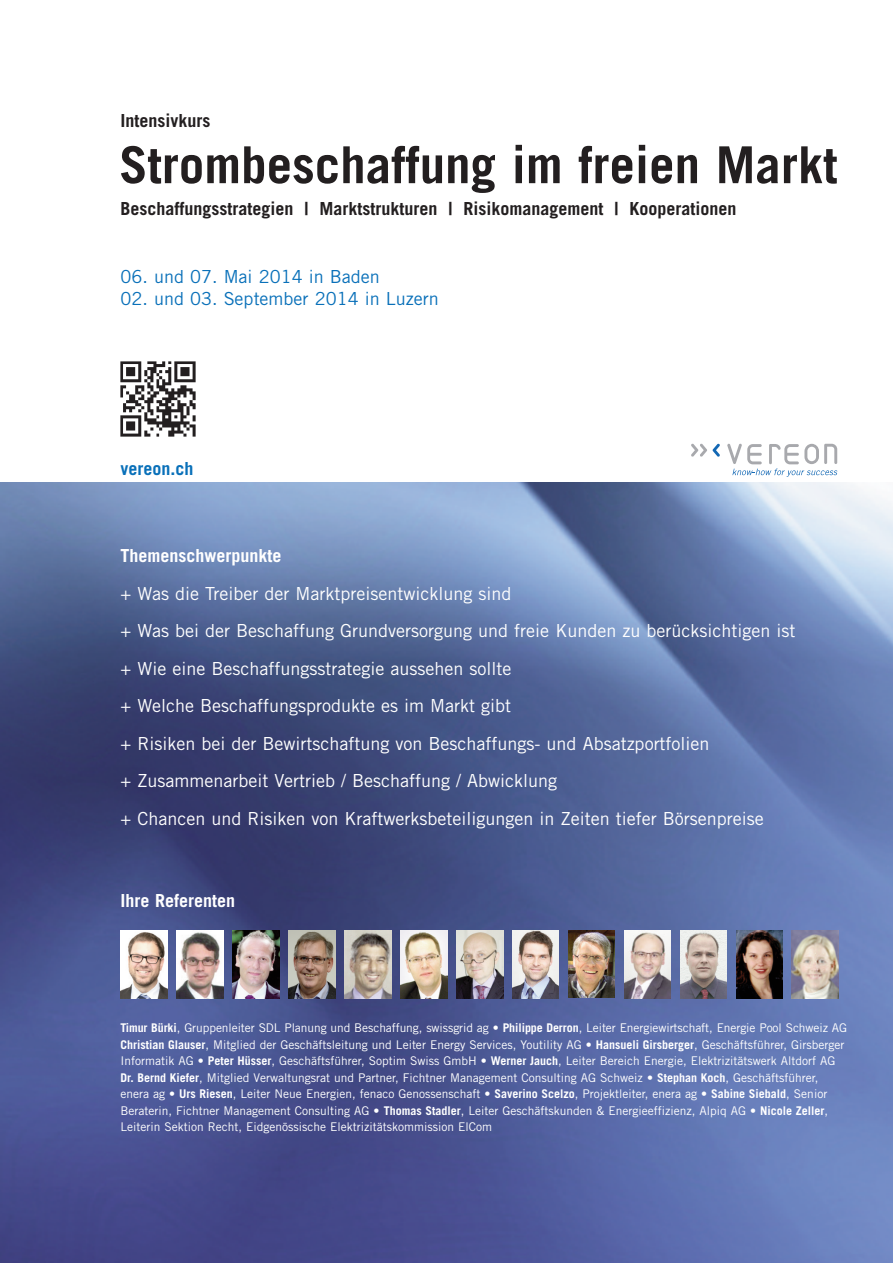
<style>
.page{position:relative;width:893px;height:1263px;background:#fff}
.page>*{position:absolute;margin:0;border:0;box-sizing:border-box;transform-origin:0 0}
.t1{font:700 51px "Trade Gothic";color:#231f20}
.t2{font:18px/37.5px "Trade Gothic";color:#fff}
.t3{font:700 18px "Trade Gothic";color:#231f20}
.t4{font:18px "Trade Gothic";color:#0970b9}
.t5{font:700 18px "Trade Gothic";color:#fff}
.t6{font:700 18px "Trade Gothic";color:#0970b9}
.t7{font:12px/16.5px "Trade Gothic";color:#fff}
.s1{font-weight:700}
</style>
<div class="page">
<img style="left:0;top:483px;width:893px;height:780px">
<img style="left:177px;top:930px;width:46px;height:68px">
<img style="left:736px;top:930px;width:47px;height:68px">
<img style="left:121px;top:930px;width:46px;height:68px">
<img style="left:121px;top:361px;width:75px;height:75px">
<img style="left:288px;top:930px;width:47px;height:68px">
<svg style="left:713px;top:444px;width:7px;height:13px"></svg>
<svg style="left:691px;top:444px;width:16px;height:13px"></svg>
<svg style="left:727px;top:444px;width:110px;height:33px"></svg>
<img style="left:344px;top:930px;width:47px;height:68px">
<img style="left:400px;top:930px;width:47px;height:68px">
<img style="left:512px;top:930px;width:47px;height:68px">
<img style="left:232px;top:930px;width:47px;height:68px">
<img style="left:456px;top:930px;width:47px;height:68px">
<img style="left:624px;top:930px;width:47px;height:68px">
<img style="left:792px;top:930px;width:47px;height:68px">
<img style="left:568px;top:930px;width:47px;height:67px">
<img style="left:680px;top:930px;width:47px;height:68px">
<h2 class="t3" style="left:121px;top:109px;width:91px">Intensivkurs</h2>
<h1 class="t1" style="left:119px;top:134px;width:720px">Strombeschaffung im freien Markt</h1>
<h2 class="t3" style="left:121px;top:198px;width:617px">Beschaffungsstrategien | Marktstrukturen | Risikomanagement | Kooperationen</h2>
<h2 class="t4" style="left:121px;top:265px;width:261px">06. und 07. Mai 2014 in Baden</h2>
<h2 class="t4" style="left:121px;top:288px;width:320px">02. und 03. September 2014 in Luzern</h2>
<h2 class="t6" style="left:121px;top:457px;width:74px">vereon.ch</h2>
<h2 class="t5" style="left:121px;top:545px;width:162px">Themenschwerpunkte</h2>
<p class="t2" style="left:121px;top:574px;width:676px">+ Was die Treiber der Marktpreisentwicklung sind<br>+ Was bei der Beschaffung Grundversorgung und freie Kunden zu berücksichtigen ist + Wie eine Beschaffungsstrategie aussehen sollte<br>+ Welche Beschaffungsprodukte es im Markt gibt<br>+ Risiken bei der Bewirtschaftung von Beschaffungs- und Absatzportfolien<br>+ Zusammenarbeit Vertrieb / Beschaffung / Abwicklung<br>+ Chancen und Risiken von Kraftwerksbeteiligungen in Zeiten tiefer Börsenpreise</p>
<h2 class="t5" style="left:121px;top:890px;width:116px">Ihre Referenten</h2>
<p class="t7" style="left:121px;top:1019px;width:728px"><span class="s1">Timur Bürki</span>, Gruppenleiter SDL Planung und Beschaffung, swissgrid ag • <span class="s1">Philippe Derron</span>, Leiter Energiewirtschaft, Energie Pool Schweiz AG <span class="s1">Christian Glauser</span>, Mitglied der Geschäftsleitung und Leiter Energy Services, Youtility AG • <span class="s1">Hansueli Girsberger</span>, Geschäftsführer, Girsberger Informatik AG • <span class="s1">Peter Hüsser</span>, Geschäftsführer, Soptim Swiss GmbH • <span class="s1">Werner Jauch</span>, Leiter Bereich Energie, Elektrizitätswerk Altdorf AG <span class="s1">Dr. Bernd Kiefer</span>, Mitglied Verwaltungsrat und Partner, Fichtner Management Consulting AG Schweiz • <span class="s1">Stephan Koch</span>, Geschäftsführer, enera ag • <span class="s1">Urs Riesen</span>, Leiter Neue Energien, fenaco Genossenschaft • <span class="s1">Saverino Scelzo</span>, Projektleiter, enera ag • <span class="s1">Sabine Siebald</span>, Senior Beraterin, Fichtner Management Consulting AG • <span class="s1">Thomas Stadler</span>, Leiter Geschäftskunden &amp; Energieeffizienz, Alpiq AG • <span class="s1">Nicole Zeller</span>, Leiterin Sektion Recht, Eidgenössische Elektrizitätskommission ElCom</p>
</div>
